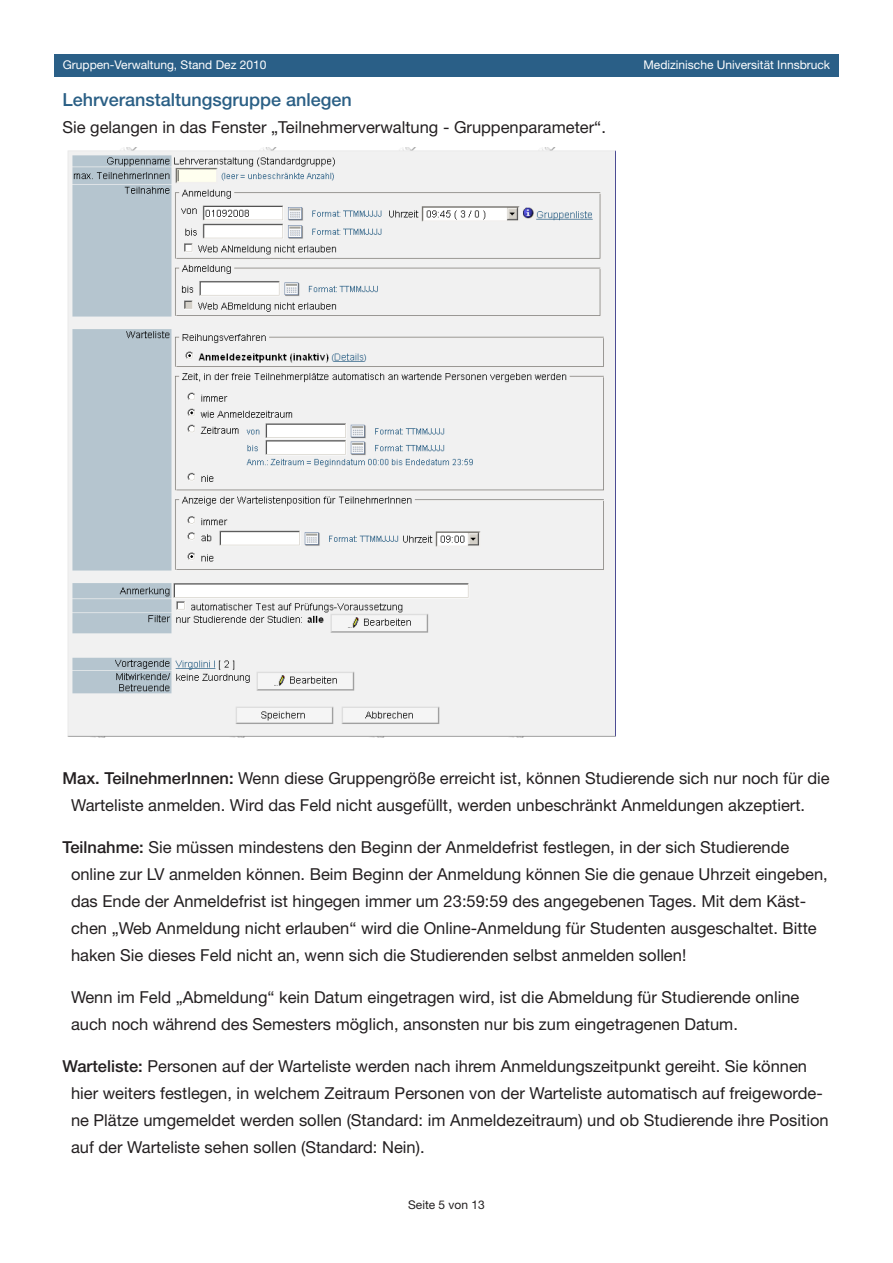
<style>
.page{position:relative;width:893px;height:1263px;background:#fff}
.page>*{position:absolute;margin:0;border:0;box-sizing:border-box;transform-origin:0 0}
.Überschrift{font:500 18px "Helvetica Neue LT Std";color:#2a5f85}
.Text{font:16.5px/27px "Helvetica Neue LT Std";color:#231f20}
.t1{font:12px "Helvetica Neue LT Std";color:#fff}
.t2{font:12px "Helvetica Neue LT Std";color:#231f20}
.s1{font-weight:500}
</style>
<div class="page">
<div style="left:54px;top:54px;width:785px;height:22px;background:#2a5f87"></div>
<img style="left:67px;top:148px;width:549px;height:590px">
<p class="t1" style="left:63px;top:58px;width:205px">Gruppen-Verwaltung, Stand Dez 2010</p>
<p class="t1" style="left:643px;top:58px;width:188px">Medizinische Universität Innsbruck</p>
<p class="Überschrift" style="left:63px;top:89px;width:291px">Lehrveranstaltungsgruppe anlegen</p>
<p class="Text" style="left:63px;top:114px;width:545px">Sie gelangen in das Fenster „Teilnehmerverwaltung - Gruppenparameter“.</p>
<p class="Text" style="left:71px;top:764px;width:760px;text-indent:-9px"><span class="s1">Max. TeilnehmerInnen:</span> Wenn diese Gruppengröße erreicht ist, können Studierende sich nur noch für die<br>Warteliste anmelden. Wird das Feld nicht ausgefüllt, werden unbeschränkt Anmeldungen akzeptiert.</p>
<p class="Text" style="left:71px;top:833px;width:758px;text-indent:-9px"><span class="s1">Teilnahme:</span> Sie müssen mindestens den Beginn der Anmeldefrist festlegen, in der sich Studierende online zur LV anmelden können. Beim Beginn der Anmeldung können Sie die genaue Uhrzeit eingeben, das Ende der Anmeldefrist ist hingegen immer um 23:59:59 des angegebenen Tages. Mit dem Käst&shy;chen „Web Anmeldung nicht erlauben“ wird die Online-Anmeldung für Studenten ausgeschaltet. Bitte haken Sie dieses Feld nicht an, wenn sich die Studierenden selbst anmelden sollen!</p>
<p class="Text" style="left:71px;top:983px;width:730px">Wenn im Feld „Abmeldung“ kein Datum eingetragen wird, ist die Abmeldung für Studierende online auch noch während des Semesters möglich, ansonsten nur bis zum eingetragenen Datum.</p>
<p class="Text" style="left:71px;top:1052px;width:759px;text-indent:-9px"><span class="s1">Warteliste:</span> Personen auf der Warteliste werden nach ihrem Anmeldungszeitpunkt gereiht. Sie können hier weiters festlegen, in welchem Zeitraum Personen von der Warteliste automatisch auf freigeworde&shy;ne Plätze umgemeldet werden sollen (Standard: im Anmeldezeitraum) und ob Studierende ihre Position auf der Warteliste sehen sollen (Standard: Nein).</p>
<p class="t2" style="left:408px;top:1197px;width:78px">Seite 5 von 13</p>
</div>
